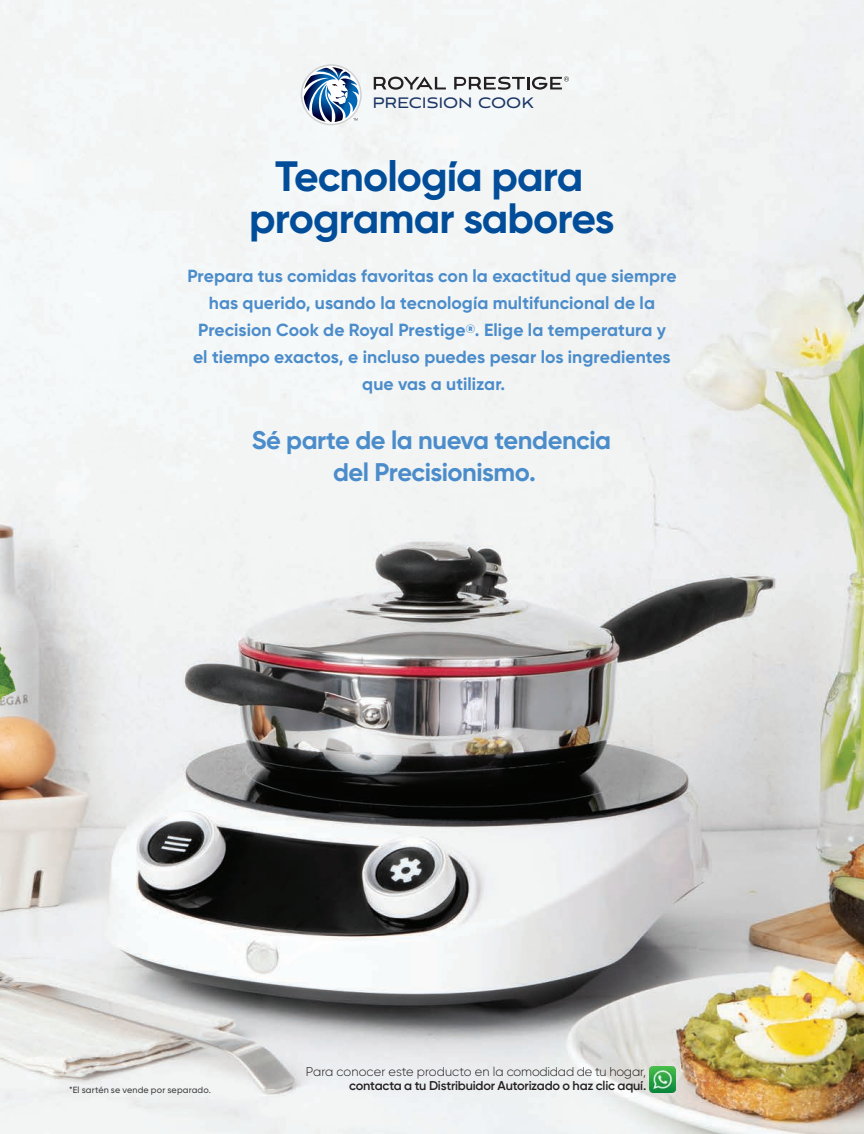
<style>
.page{position:relative;width:864px;height:1134px;background:#fff}
.page>*{position:absolute;margin:0;border:0;box-sizing:border-box;transform-origin:0 0}
.t1{font:700 42.45px/42.5px "Gilroy";letter-spacing:-.025em;color:#014d99;text-align:center}
.t2{font:700 25.5px/31.5px "Gilroy";letter-spacing:-.02em;color:#4b8cca;text-align:center}
.t3{font:21px "Aviano Sans";letter-spacing:-.005em;color:#1c3667;scale:.9 1}
.t4{font:700 17.55px/27px "Gilroy";color:#4b8cca;text-align:center}
.t5{font:300 12.75px "Gilroy";letter-spacing:-.01em;color:#231f20}
.t6{font:600 12.75px "Gilroy";letter-spacing:-.015em;color:#231f20}
.t7{font:500 9px "Gilroy";letter-spacing:.015em;color:#3e3e3f}
</style>
<div class="page">
<img style="left:0;top:0;width:864px;height:1134px">
<svg style="left:374px;top:77px;width:72px;height:13px"></svg>
<svg style="left:454px;top:77px;width:115px;height:13px"></svg>
<svg style="left:300px;top:64px;width:62px;height:62px"></svg>
<img style="left:0;top:646px;width:16px;height:54px">
<img style="left:649px;top:1066px;width:27px;height:27px">
<p class="t3" style="left:372px;top:92px;width:181px">precision cook</p>
<h1 class="t1" style="left:249px;top:155px;width:367px">Tecnología para programar sabores</h1>
<p class="t4" style="left:187px;top:263px;width:491px">Prepara tus comidas favoritas con la exactitud que siempre has querido, usando la tecnología multifuncional de la Precision Cook de Royal Prestige<sup>®</sup>. Elige la temperatura y<br>el tiempo exactos, e incluso puedes pesar los ingredientes que vas a utilizar.</p>
<h2 class="t2" style="left:252px;top:425px;width:361px">Sé parte de la nueva tendencia del Precisionismo.</h2>
<p class="t7" style="left:69px;top:1084px;width:143px">*El sartén se vende por separado.</p>
<p class="t5" style="left:306px;top:1064px;width:342px">Para conocer este producto en la comodidad de tu hogar,</p>
<p class="t6" style="left:349px;top:1077px;width:299px">contacta a tu Distribuidor Autorizado o haz clic aquí.</p>
</div>
